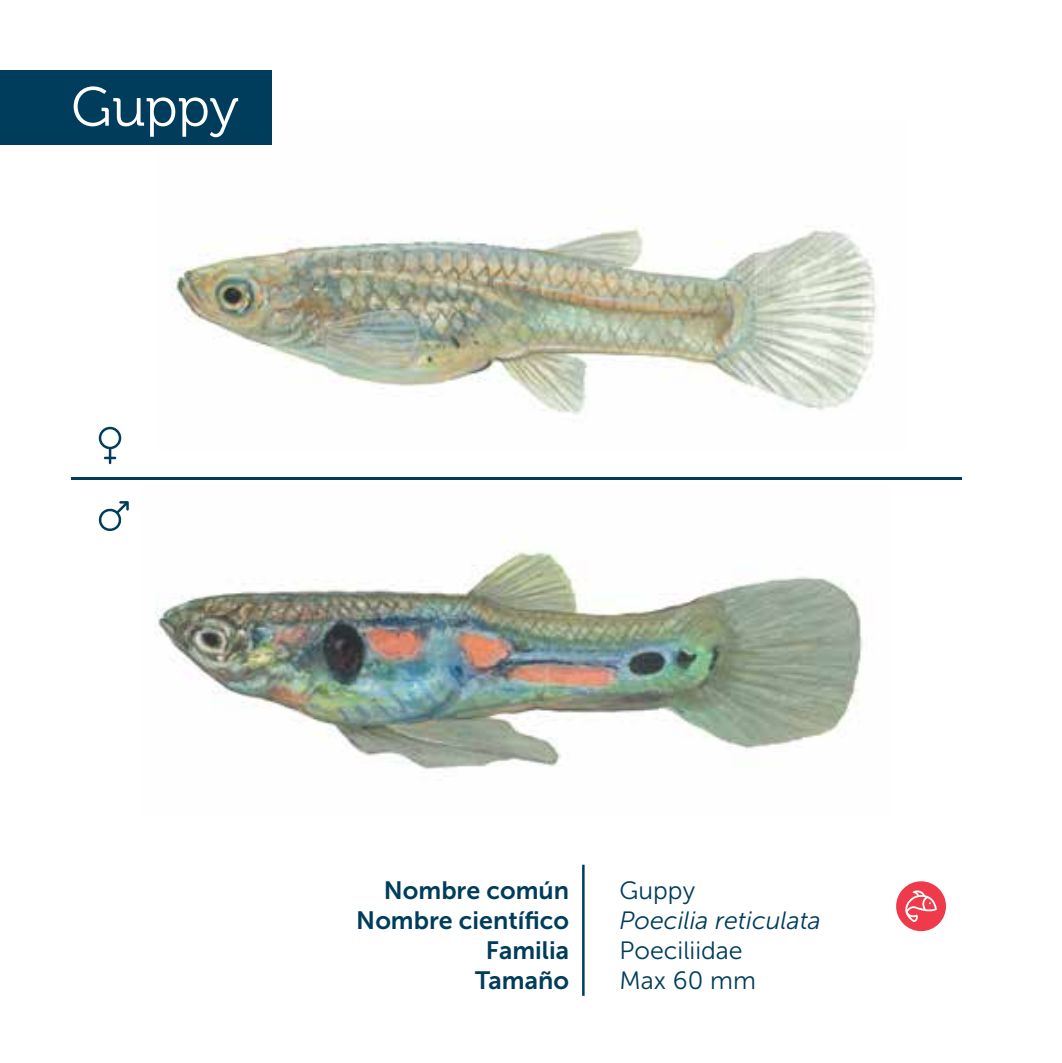
<style>
.page{position:relative;width:1062px;height:1063px;background:#fff}
.page>*{position:absolute;margin:0;border:0;box-sizing:border-box;transform-origin:0 0}
.t1{font:55px "Museo 300";color:#fff}
.t2{font:25px/30px "Museo Sans 700";color:#003c5b;text-align:right}
.t3{font:25px/30px "Museo Sans 300";color:#003c5b}
.t4{font:italic 25px "Museo Sans 300";color:#003c5b}
</style>
<div class="page">
<img style="left:170px;top:121px;width:707px;height:294px">
<hr style="left:582px;top:865px;width:2px;height:131px;background:#003c5b">
<div style="left:0;top:71px;width:271px;height:74px;background:#003c5b"></div>
<div style="left:896px;top:881px;width:50px;height:50px;background:#ef3a4c;border-radius:50%"></div>
<svg style="left:905px;top:890px;width:31px;height:32px"></svg>
<img style="left:155px;top:537px;width:708px;height:233px">
<hr style="left:71px;top:477px;width:891px;height:3px;background:#003c5b">
<svg style="left:99px;top:427px;width:22px;height:37px"></svg>
<svg style="left:98px;top:501px;width:31px;height:30px"></svg>
<h1 class="t1" style="left:71px;top:77px;width:169px">Guppy</h1>
<p class="t2" style="left:356px;top:876px;width:214px">Nombre común<br>Nombre científico<br>Familia<br>Tamaño</p>
<p class="t3" style="left:619px;top:876px;width:77px">Guppy</p>
<p class="t4" style="left:619px;top:907px;width:203px">Poecilia reticulata</p>
<p class="t3" style="left:619px;top:936px;width:138px">Poeciliidae<br>Max 60 mm</p>
</div>
